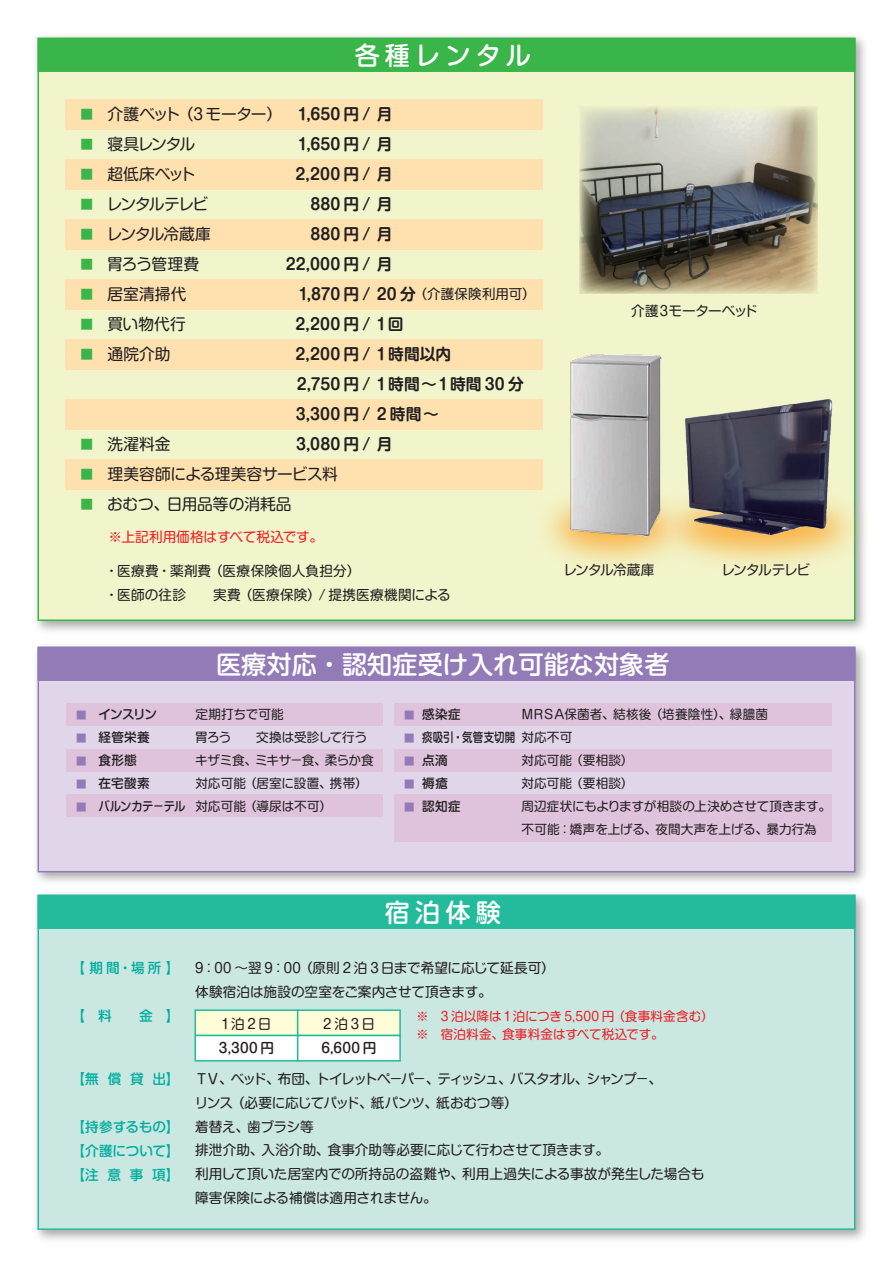
<style>
.page{position:relative;width:893px;height:1263px;background:#fff}
.page>*{position:absolute;margin:0;border:0;box-sizing:border-box;transform-origin:0 0}
.t1{font:500 25.2px "Shin M Go Pro";color:#fff}
.t2{font:700 15.75px "Shin M Go Pro De";letter-spacing:.01em;color:#231f20}
.t3{font:15.75px/30px "Shin M Go Pro";letter-spacing:-.015em;color:#231f20}
.t4{font:13.65px/23.9px "Shin M Go Pro";letter-spacing:-.01em;color:#231f20}
.t5{font:13.65px/23.9px "Shin M Go Pro";letter-spacing:.015em;color:#231f20}
.t6{font:500 13.65px/23.9px "Shin M Go Pro";letter-spacing:.03em;color:#00ae9d;text-align:justify}
.t7{font:13.65px "Shin M Go Pro";letter-spacing:-.005em;color:#ee1d23}
.t8{font:500 13.65px "Shin M Go Pro";letter-spacing:.02em;color:#231f20}
.t9{font:13.65px "Shin M Go Pro";letter-spacing:-.075em;color:#231f20}
.t10{font:13.65px "Shin M Go Pro";letter-spacing:-.055em;color:#231f20}
.t11{font:13.65px "Shin M Go Pro";letter-spacing:-.095em;color:#231f20}
.t12{font:13.5px "Shin M Go Pro";letter-spacing:.01em;color:#231f20}
.t13{font:12.6px/23.1px "Shin M Go Pro";letter-spacing:-.005em;color:#231f20}
.t14{font:12.6px/17.9px "Shin M Go Pro";letter-spacing:.01em;color:#ee1d23}
.t15{font:500 12.6px/23.1px "Shin M Go Pro";letter-spacing:.02em;color:#231f20}
.t16{font:300 12.6px "Shin M Go Pro";color:#3ab54a}
.t17{font:300 10.35px "Shin M Go Pro";color:#937bb8}
.s1{font-family:"Shin M Go Pro De";font-weight:700;font-size:15.75px}
</style>
<div class="page">
<img style="left:36px;top:36px;width:829px;height:846px">
<div style="left:38px;top:38px;width:817px;height:583px;background:#f2f5cb;border:2px solid #3db54a"></div>
<div style="left:38px;top:647px;width:817px;height:225px;background:#e0d5e9;border:2px solid #937bb8"></div>
<img style="left:36px;top:894px;width:829px;height:346px">
<div style="left:38px;top:895px;width:817px;height:335px;background:#cae7e2;border:2px solid #24bb9d"></div>
<div style="left:38px;top:38px;width:817px;height:34px;background:#3ab54a"></div>
<div style="left:38px;top:647px;width:817px;height:34px;background:#937bb8"></div>
<div style="left:38px;top:895px;width:817px;height:34px;background:#24bb9d"></div>
<img style="left:504px;top:454px;width:121px;height:111px">
<img style="left:625px;top:454px;width:241px;height:147px">
<img style="left:580px;top:107px;width:238px;height:186px">
<img style="left:571px;top:355px;width:90px;height:181px">
<img style="left:683px;top:399px;width:156px;height:138px">
<div style="left:66px;top:99px;width:477px;height:30px;background:#fee1af"></div>
<div style="left:66px;top:159px;width:477px;height:30px;background:#fee1af"></div>
<div style="left:66px;top:219px;width:477px;height:30px;background:#fee1af"></div>
<div style="left:66px;top:280px;width:477px;height:30px;background:#fee1af"></div>
<div style="left:66px;top:340px;width:477px;height:30px;background:#fee1af"></div>
<div style="left:66px;top:400px;width:477px;height:30px;background:#fee1af"></div>
<div style="left:66px;top:459px;width:477px;height:30px;background:#fee1af"></div>
<div style="left:66px;top:703px;width:316px;height:23px;background:#dfc3dd"></div>
<div style="left:66px;top:749px;width:316px;height:23px;background:#dfc3dd"></div>
<div style="left:66px;top:794px;width:316px;height:23px;background:#dfc3dd"></div>
<div style="left:394px;top:703px;width:438px;height:23px;background:#dfc3dd"></div>
<div style="left:394px;top:749px;width:438px;height:23px;background:#dfc3dd"></div>
<div style="left:394px;top:794px;width:438px;height:47px;background:#dfc3dd"></div>
<div style="left:195px;top:1009px;width:103px;height:27px;background:#fffcd8;border:2px solid #24bb9d"></div>
<div style="left:297px;top:1009px;width:104px;height:27px;background:#fffcd8;border:2px solid #24bb9d"></div>
<div style="left:195px;top:1035px;width:103px;height:26px;background:#fff;border:2px solid #24bb9d"></div>
<div style="left:297px;top:1035px;width:104px;height:26px;background:#fff;border:2px solid #24bb9d"></div>
<p class="t16" style="left:80px;top:104px;width:14px">■</p>
<p class="t16" style="left:80px;top:134px;width:14px">■</p>
<p class="t16" style="left:80px;top:164px;width:14px">■</p>
<p class="t16" style="left:80px;top:194px;width:14px">■</p>
<p class="t16" style="left:80px;top:224px;width:14px">■</p>
<p class="t16" style="left:80px;top:254px;width:14px">■</p>
<p class="t16" style="left:80px;top:284px;width:14px">■</p>
<p class="t16" style="left:80px;top:314px;width:14px">■</p>
<p class="t16" style="left:80px;top:344px;width:14px">■</p>
<p class="t16" style="left:80px;top:434px;width:14px">■</p>
<p class="t16" style="left:80px;top:464px;width:14px">■</p>
<p class="t16" style="left:80px;top:494px;width:14px">■</p>
<h1 class="t1" style="left:355px;top:35px;width:178px">各種レンタル</h1>
<p class="t3" style="left:107px;top:97px;width:177px">介護ベット（3 モーター）寝具レンタル<br>超低床ベット<br>レンタルテレビ<br>レンタル冷蔵庫<br>胃ろう管理費<br>居室清掃代<br>買い物代行<br>通院介助</p>
<p class="t2" style="left:298px;top:102px;width:96px">1,650 円 / 月</p>
<p class="t2" style="left:298px;top:132px;width:96px">1,650 円 / 月</p>
<p class="t2" style="left:295px;top:162px;width:99px">2,200 円 / 月</p>
<p class="t2" style="left:310px;top:192px;width:84px">880円/ 月</p>
<p class="t2" style="left:310px;top:222px;width:84px">880円/ 月</p>
<p class="t2" style="left:286px;top:252px;width:108px">22,000 円 / 月</p>
<p class="t2" style="left:298px;top:282px;width:73px">1,870 円 /</p>
<p class="t2" style="left:295px;top:312px;width:110px">2,200 円 / 1回</p>
<p class="t2" style="left:295px;top:342px;width:157px">2,200 円 / 1時間以内</p>
<p class="t2" style="left:297px;top:372px;width:229px">2,750 円 / 1時間～1時間 30 分</p>
<p class="t2" style="left:296px;top:402px;width:144px">3,300 円 / 2 時間～</p>
<p class="t2" style="left:296px;top:432px;width:98px">3,080 円 / 月</p>
<p class="t12" style="left:377px;top:283px;width:160px"><span class="s1">20 分</span>（介護保険利用可）</p>
<p class="t3" style="left:107px;top:427px;width:232px">洗濯料金<br>理美容師による理美容サービス料おむつ、日用品等の消耗品</p>
<p class="t7" style="left:108px;top:526px;width:216px">※上記利用価格はすべて税込です。</p>
<p class="t5" style="left:105px;top:557px;width:347px">・医療費・薬剤費（医療保険個人負担分）<br>・医師の往診　　実費（医療保険）/ 提携医療機関による</p>
<p class="t9" style="left:631px;top:300px;width:128px">介護３モーターベッド</p>
<p class="t10" style="left:563px;top:559px;width:92px">レンタル冷蔵庫</p>
<p class="t11" style="left:721px;top:559px;width:90px">レンタルテレビ</p>
<h1 class="t1" style="left:216px;top:644px;width:455px">医療対応・認知症受け入れ可能な対象者</h1>
<p class="t17" style="left:76px;top:706px;width:12px">■</p>
<p class="t17" style="left:76px;top:730px;width:12px">■</p>
<p class="t17" style="left:76px;top:753px;width:12px">■</p>
<p class="t17" style="left:76px;top:776px;width:12px">■</p>
<p class="t17" style="left:76px;top:799px;width:12px">■</p>
<p class="t15" style="left:98px;top:701px;width:89px">インスリン<br>経管栄養<br>食形態<br>在宅酸素<br>バルンカテ－テル</p>
<p class="t13" style="left:195px;top:701px;width:180px">定期打ちで可能<br>胃ろう　　交換は受診して行うキザミ食、ミキサ－食、柔らか食対応可能（居室に設置、携帯）対応可能（導尿は不可）</p>
<p class="t17" style="left:404px;top:706px;width:12px">■</p>
<p class="t17" style="left:404px;top:730px;width:12px">■</p>
<p class="t17" style="left:404px;top:753px;width:12px">■</p>
<p class="t17" style="left:404px;top:776px;width:12px">■</p>
<p class="t17" style="left:404px;top:799px;width:12px">■</p>
<p class="t15" style="left:422px;top:701px;width:95px">感染症<br>痰吸引・気管支切開点滴<br>褥瘡<br>認知症</p>
<p class="t13" style="left:521px;top:701px;width:311px">ＭＲＳＡ保菌者、結核後（培養陰性）、緑膿菌<br>対応不可<br>対応可能（要相談）<br>対応可能（要相談）<br>周辺症状にもよりますが相談の上決めさせて頂きます。不可能：嬌声を上げる、夜間大声を上げる、暴力行為</p>
<h1 class="t1" style="left:385px;top:892px;width:117px">宿泊体験</h1>
<p class="t6" style="left:72px;top:954px;width:109px">【 期間・場所 】</p>
<p class="t6" style="left:72px;top:1002px;width:42px">【 料</p>
<p class="t6" style="left:139px;top:1002px;width:42px">金 】</p>
<p class="t6" style="left:72px;top:1066px;width:109px">【無償貸出】</p>
<p class="t6" style="left:72px;top:1113px;width:109px">【持参するもの】【介護について】【注意事項】</p>
<p class="t4" style="left:195px;top:954px;width:361px">9：00 ～翌 9：00（原則 2 泊 3 日まで希望に応じて延長可）体験宿泊は施設の空室をご案内させて頂きます。</p>
<p class="t14" style="left:416px;top:1006px;width:299px">※　3 泊以降は 1泊につき 5,500 円（食事料金含む）※　宿泊料金、食事料金はすべて税込です。</p>
<p class="t4" style="left:222px;top:1010px;width:51px">1泊2日</p>
<p class="t4" style="left:323px;top:1010px;width:53px">2泊3日</p>
<p class="t8" style="left:219px;top:1037px;width:57px">3,300 円</p>
<p class="t8" style="left:321px;top:1037px;width:57px">6,600 円</p>
<p class="t4" style="left:195px;top:1065px;width:511px">ＴＶ、ベッド、布団、トイレットペ－パ－、ティッシュ、バスタオル、シャンプ－、<br>リンス（必要に応じてパッド、紙パンツ、紙おむつ等）<br>着替え、歯ブラシ等<br>排泄介助、入浴介助、食事介助等必要に応じて行わさせて頂きます。<br>利用して頂いた居室内での所持品の盗難や、利用上過失による事故が発生した場合も障害保険による補償は適用されません。</p>
</div>
